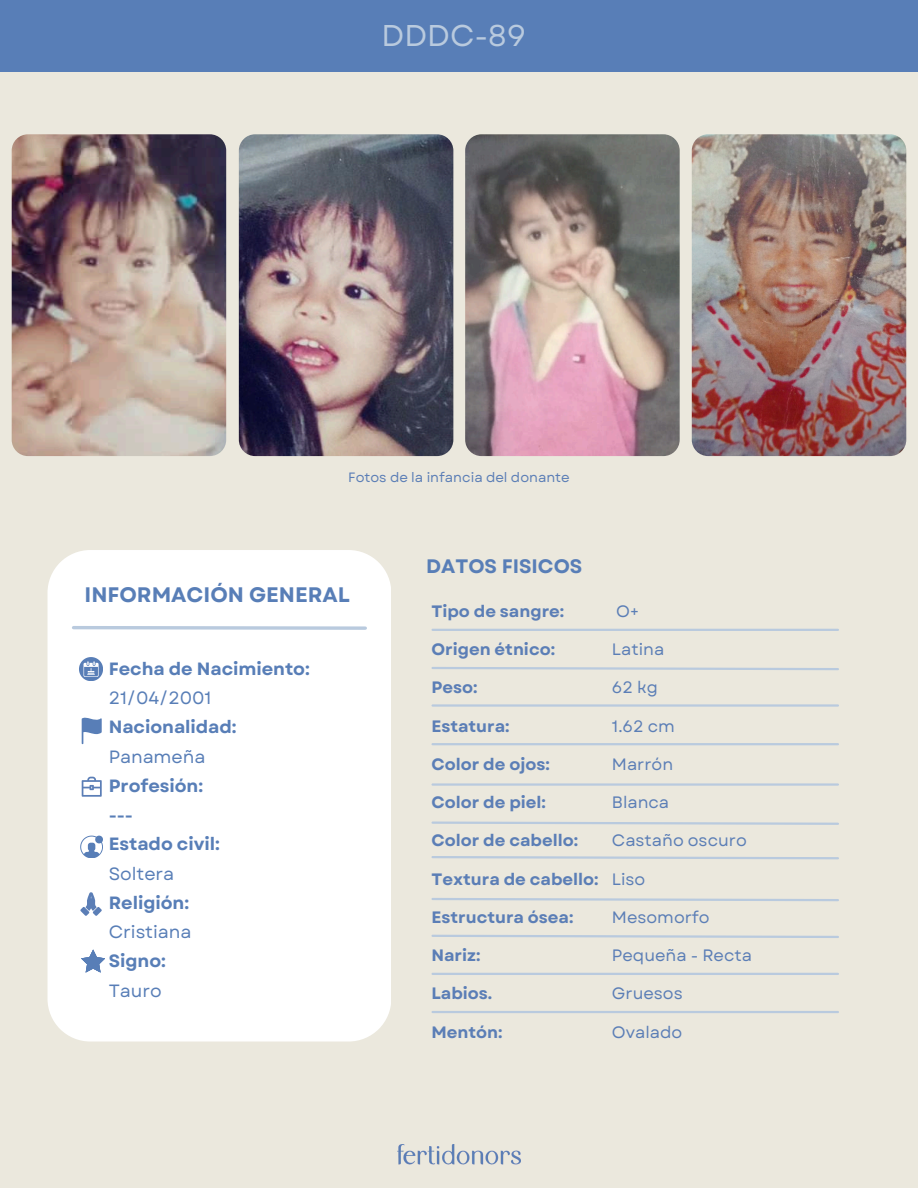
<style>
.page{position:relative;width:918px;height:1188px;background:#ebe8dd}
.page>*{position:absolute;margin:0;border:0;box-sizing:border-box;transform-origin:0 0}
.t1{font:30px "Garet";color:#b9cade}
.t2{font:700 21px "Garet";color:#587eb7}
.t3{font:700 19.5px "Garet";color:#587eb7}
.t4{font:700 17.7px/29.2px "Garet";letter-spacing:-.005em;color:#587eb7}
.t5{font:700 16.5px "Garet";color:#5b7eb6}
.t6{font:16.5px "Garet";color:#5b7eb6}
.t7{font:13.5px "Garet";color:#5b7eb6}
.s1{font-weight:400}
</style>
<div class="page">
<div style="left:0;top:0;width:918px;height:72px;background:#587eb7"></div>
<img style="left:397px;top:1145px;width:124px;height:20px">
<hr style="left:433px;top:629px;width:405px;height:2px;background:#b9cade">
<hr style="left:433px;top:783px;width:405px;height:3px;background:#b9cade">
<hr style="left:433px;top:704px;width:405px;height:3px;background:#b9cade">
<svg style="left:431px;top:856px;width:408px;height:4px"></svg>
<hr style="left:433px;top:973px;width:405px;height:2px;background:#b9cade">
<svg style="left:431px;top:667px;width:408px;height:4px"></svg>
<svg style="left:431px;top:821px;width:408px;height:4px"></svg>
<svg style="left:431px;top:934px;width:408px;height:4px"></svg>
<hr style="left:433px;top:743px;width:405px;height:2px;background:#b9cade">
<svg style="left:431px;top:898px;width:408px;height:4px"></svg>
<hr style="left:433px;top:1011px;width:405px;height:2px;background:#b9cade">
<img style="left:465px;top:134px;width:215px;height:322px;border-radius:16px">
<div style="left:48px;top:550px;width:343px;height:492px;background:#fff"></div>
<svg style="left:70px;top:624px;width:299px;height:8px;background:#e1e8f1"></svg>
<img style="left:692px;top:134px;width:214px;height:322px;border-radius:16px">
<img style="left:239px;top:134px;width:214px;height:322px;border-radius:16px">
<svg style="left:79px;top:657px;width:24px;height:24px"></svg>
<svg style="left:82px;top:717px;width:20px;height:27px"></svg>
<svg style="left:82px;top:777px;width:20px;height:20px"></svg>
<svg style="left:80px;top:836px;width:23px;height:22px"></svg>
<svg style="left:80px;top:892px;width:22px;height:24px"></svg>
<svg style="left:81px;top:950px;width:24px;height:22px"></svg>
<img style="left:12px;top:134px;width:214px;height:322px;border-radius:16px">
<p class="t1" style="left:382px;top:13px;width:146px">DDDC-89</p>
<p class="t7" style="left:348px;top:467px;width:223px">Fotos de la infancia del donante</p>
<p class="t2" style="left:85px;top:579px;width:267px">INFORMACIÓN GENERAL</p>
<p class="t4" style="left:109px;top:654px;width:202px">Fecha de Nacimiento:<br><span class="s1">21/04/2001<br></span>Nacionalidad:<br><span class="s1">Panameña<br></span>Profesión:<br>---<br>Estado civil:<br><span class="s1">Soltera<br></span>Religión:<br><span class="s1">Cristiana<br></span>Signo:<br><span class="s1">Tauro</span></p>
<p class="t3" style="left:426px;top:552px;width:158px">DATOS FISICOS</p>
<p class="t5" style="left:431px;top:599px;width:134px">Tipo de sangre:</p>
<p class="t5" style="left:431px;top:637px;width:125px">Origen étnico:</p>
<p class="t5" style="left:431px;top:676px;width:48px">Peso:</p>
<p class="t5" style="left:431px;top:714px;width:80px">Estatura:</p>
<p class="t5" style="left:431px;top:752px;width:120px">Color de ojos:</p>
<p class="t5" style="left:431px;top:790px;width:116px">Color de piel:</p>
<p class="t5" style="left:431px;top:829px;width:148px">Color de cabello:</p>
<p class="t5" style="left:431px;top:867px;width:169px">Textura de cabello:</p>
<p class="t5" style="left:431px;top:905px;width:144px">Estructura ósea:</p>
<p class="t5" style="left:431px;top:943px;width:51px">Nariz:</p>
<p class="t5" style="left:431px;top:982px;width:62px">Labios.</p>
<p class="t5" style="left:431px;top:1020px;width:73px">Mentón:</p>
<p class="t6" style="left:616px;top:599px;width:25px">O+</p>
<p class="t6" style="left:612px;top:637px;width:54px">Latina</p>
<p class="t6" style="left:612px;top:676px;width:47px">62 kg</p>
<p class="t6" style="left:612px;top:714px;width:64px">1.62 cm</p>
<p class="t6" style="left:612px;top:752px;width:63px">Marrón</p>
<p class="t6" style="left:612px;top:790px;width:59px">Blanca</p>
<p class="t6" style="left:612px;top:829px;width:136px">Castaño oscuro</p>
<p class="t6" style="left:612px;top:867px;width:35px">Liso</p>
<p class="t6" style="left:612px;top:905px;width:99px">Mesomorfo</p>
<p class="t6" style="left:612px;top:943px;width:142px">Pequeña - Recta</p>
<p class="t6" style="left:612px;top:982px;width:72px">Gruesos</p>
<p class="t6" style="left:612px;top:1020px;width:72px">Ovalado</p>
</div>
